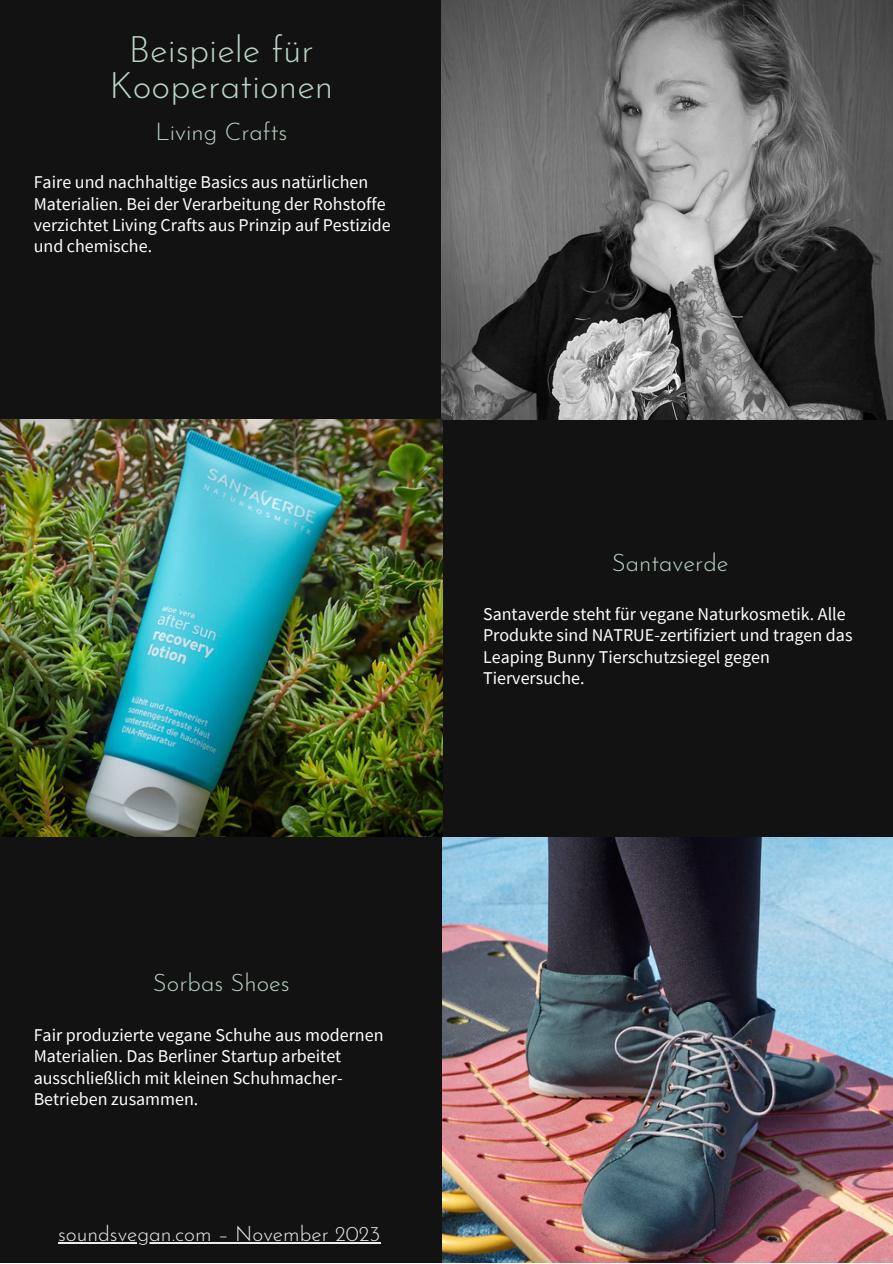
<style>
.page{position:relative;width:893px;height:1264px;background:#fff}
.page>*{position:absolute;margin:0;border:0;box-sizing:border-box;transform-origin:0 0}
.t1{font:300 36px/36px "Josefin Sans";color:#bad6c4;text-align:center}
.t2{font:300 24px "Josefin Sans";color:#bad6c4}
.t3{font:300 21px "Josefin Sans";color:#f0ecee}
.t4{font:18px/21.3px "Source Sans Pro";color:#fff}
</style>
<div class="page">
<div style="left:0;top:0;width:892px;height:1262px;background:#121213"></div>
<img style="left:441px;top:0;width:451px;height:419px">
<img style="left:0;top:420px;width:442px;height:417px">
<img style="left:443px;top:837px;width:449px;height:425px">
<hr style="left:58px;top:1241px;width:322px;height:1px;background:#f0ecee">
<p class="t1" style="left:109px;top:35px;width:225px">Beispiele für<br>Kooperationen</p>
<p class="t2" style="left:155px;top:122px;width:133px">Living Crafts</p>
<p class="t4" style="left:34px;top:171px;width:358px">Faire und nachhaltige Basics aus natürlichen Materialien. Bei der Verarbeitung der Rohstoffe verzichtet Living Crafts aus Prinzip auf Pestizide und chemische.</p>
<p class="t2" style="left:611px;top:553px;width:118px">Santaverde</p>
<p class="t4" style="left:483px;top:603px;width:371px">Santaverde steht für vegane Naturkosmetik. Alle Produkte sind NATRUE-zertifiziert und tragen das Leaping Bunny Tierschutzsiegel gegen Tierversuche.</p>
<p class="t2" style="left:153px;top:973px;width:138px">Sorbas Shoes</p>
<p class="t4" style="left:34px;top:1023px;width:351px">Fair produzierte vegane Schuhe aus modernen Materialien. Das Berliner Startup arbeitet ausschließlich mit kleinen Schuhmacher-Betrieben zusammen.</p>
<p class="t3" style="left:58px;top:1224px;width:324px">soundsvegan.com – November 2023</p>
</div>
